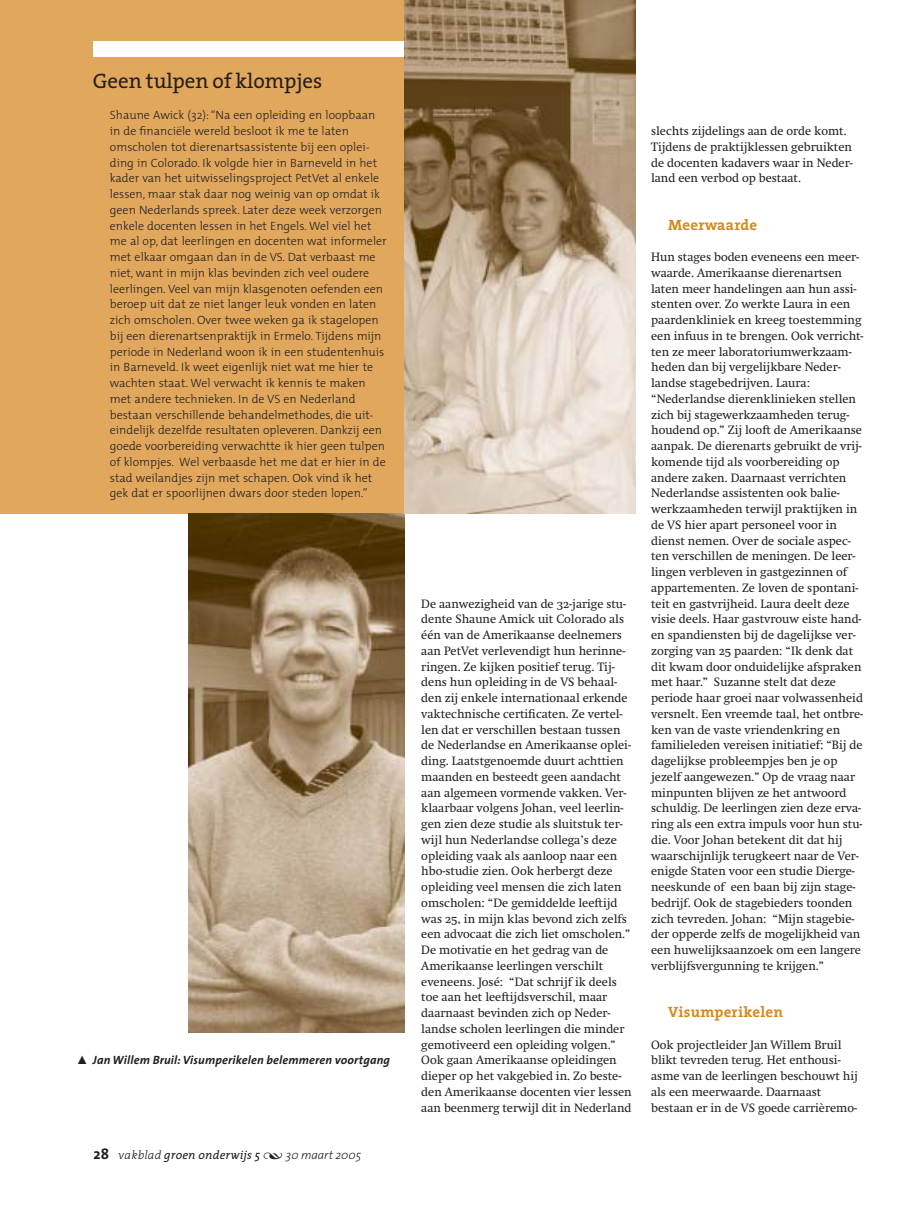
<style>
.page{position:relative;width:915px;height:1212px;background:#fff}
.page>*{position:absolute;margin:0;border:0;box-sizing:border-box;transform-origin:0 0}
.t1{font:21px "The Serif";color:#231f1f}
.t2{font:700 15px "The Serif";letter-spacing:.015em;color:#d4891b}
.t3{font:12px/15.8px "Swift Special";color:#231f1f}
.t4{font:300 12px/15.8px "The Mix";color:#231f1f}
.t5{font:italic 700 12px "The Sans";letter-spacing:.015em;color:#231f1f}
.t6{font:italic 12px "The Serif";letter-spacing:.015em;color:#231f1f}
.s1{font-family:"The Sans Bold Expert";font-weight:400;font-style:normal}
.s2{font-family:"The Sans";font-weight:700;font-style:normal;font-size:15px}
.s3{font-weight:300}
.s4{font-family:"The Serif Extra Light Expert";font-style:normal}
.s5{font-family:"The Sans";font-weight:300}
</style>
<div class="page">
<div style="left:0;top:0;width:404px;height:513px;background:#e0a75d"></div>
<img style="left:188px;top:513px;width:216px;height:520px">
<div style="left:93px;top:41px;width:312px;height:16px;background:#fff"></div>
<img style="left:404px;top:0;width:230px;height:513px">
<h1 class="t1" style="left:93px;top:73px;width:231px">Geen tulpen of klompjes</h1>
<p class="t4" style="left:110px;top:109px;width:278px">Shaune Awick (32): “Na een opleiding en loopbaan in de financiële wereld besloot ik me te laten omscholen tot dierenartsassistente bij een oplei&shy;ding in Colorado. Ik volgde hier in Barneveld in het kader van het uitwisselingsproject PetVet al enkele lessen, maar stak daar nog weinig van op omdat ik geen Nederlands spreek. Later deze week verzorgen enkele docenten lessen in het Engels. Wel viel het me al op, dat leerlingen en docenten wat informeler met elkaar omgaan dan in de VS. Dat verbaast me niet, want in mijn klas bevinden zich veel oudere leerlingen. Veel van mijn klasgenoten oefenden een beroep uit dat ze niet langer leuk vonden en laten zich omscholen. Over twee weken ga ik stagelopen bij een dierenartsenpraktijk in Ermelo. Tijdens mijn periode in Nederland woon ik in een studentenhuis in Barneveld. Ik weet eigenlijk niet wat me hier te wachten staat. Wel verwacht ik kennis te maken met andere technieken. In de VS en Nederland bestaan verschillende behandelmethodes, die uit&shy;eindelijk dezelfde resultaten opleveren. Dankzij een goede voorbereiding verwachtte ik hier geen tulpen of klompjes. Wel verbaasde het me dat er hier in de stad weilandjes zijn met schapen. Ook vind ik het gek dat er spoorlijnen dwars door steden lopen.”</p>
<p class="t5" style="left:77px;top:1056px;width:315px"><span class="s1">˚</span> Jan Willem Bruil: Visumperikelen belemmeren voortgang</p>
<p class="t6" style="left:94px;top:1150px;width:269px"><span class="s2">28</span> <span class="s3">vakblad</span> groen onderwijs 5 <span class="s4">Œ</span> <span class="s5">30 maart 2005</span></p>
<p class="t3" style="left:421px;top:597px;width:212px">De aanwezigheid van de 32-jarige stu&shy;dente Shaune Amick uit Colorado als één van de Amerikaanse deelnemers aan PetVet verlevendigt hun herinne&shy;ringen. Ze kijken positief terug. Tij&shy;dens hun opleiding in de VS behaal&shy;den zij enkele internationaal erkende vaktechnische certificaten. Ze vertel&shy;len dat er verschillen bestaan tussen de Nederlandse en Amerikaanse oplei&shy;ding. Laatstgenoemde duurt achttien maanden en besteedt geen aandacht aan algemeen vormende vakken. Ver&shy;klaarbaar volgens Johan, veel leerlin&shy;gen zien deze studie als sluitstuk ter&shy;wijl hun Nederlandse collega’s deze opleiding vaak als aanloop naar een hbo-studie zien. Ook herbergt deze opleiding veel mensen die zich laten omscholen: “De gemiddelde leeftijd was 25, in mijn klas bevond zich zelfs een advocaat die zich liet omscholen.” De motivatie en het gedrag van de Amerikaanse leerlingen verschilt eveneens. José: “Dat schrijf ik deels toe aan het leeftijdsverschil, maar daarnaast bevinden zich op Neder&shy;landse scholen leerlingen die minder gemotiveerd een opleiding volgen.” Ook gaan Amerikaanse opleidingen dieper op het vakgebied in. Zo beste&shy;den Amerikaanse docenten vier lessen aan beenmerg terwijl dit in Nederland</p>
<p class="t3" style="left:651px;top:124px;width:203px">slechts zijdelings aan de orde komt.<br>Tijdens de praktijklessen gebruikten de docenten kadavers waar in Neder&shy;land een verbod op bestaat.</p>
<p class="t2" style="left:668px;top:219px;width:91px">Meerwaarde</p>
<p class="t3" style="left:651px;top:250px;width:214px">Hun stages boden eveneens een meer&shy;waarde. Amerikaanse dierenartsen laten meer handelingen aan hun assi&shy;stenten over. Zo werkte Laura in een paardenkliniek en kreeg toestemming een infuus in te brengen. Ook verricht&shy;ten ze meer laboratoriumwerkzaam&shy;heden dan bij vergelijkbare Neder&shy;landse stagebedrijven. Laura: “Nederlandse dierenklinieken stellen zich bij stagewerkzaamheden terug&shy;houdend op.” Zij looft de Amerikaanse aanpak. De dierenarts gebruikt de vrij&shy;komende tijd als voorbereiding op andere zaken. Daarnaast verrichten Nederlandse assistenten ook balie&shy;werkzaamheden terwijl praktijken in de VS hier apart personeel voor in dienst nemen. Over de sociale aspec&shy;ten verschillen de meningen. De leer&shy;lingen verbleven in gastgezinnen of appartementen. Ze loven de spontani&shy;teit en gastvrijheid. Laura deelt deze visie deels. Haar gastvrouw eiste hand&shy;en spandiensten bij de dagelijkse ver&shy;zorging van 25 paarden: “Ik denk dat dit kwam door onduidelijke afspraken met haar.” Suzanne stelt dat deze periode haar groei naar volwassenheid versnelt. Een vreemde taal, het ontbre&shy;ken van de vaste vriendenkring en familieleden vereisen initiatief: “Bij de dagelijkse probleempjes ben je op jezelf aangewezen.” Op de vraag naar minpunten blijven ze het antwoord schuldig. De leerlingen zien deze erva&shy;ring als een extra impuls voor hun stu&shy;die. Voor Johan betekent dit dat hij waarschijnlijk terugkeert naar de Ver&shy;enigde Staten voor een studie Dierge&shy;neeskunde of een baan bij zijn stage&shy;bedrijf. Ook de stagebieders toonden zich tevreden. Johan: “Mijn stagebie&shy;der opperde zelfs de mogelijkheid van een huwelijksaanzoek om een langere verblijfsvergunning te krijgen.”</p>
<p class="t2" style="left:668px;top:1007px;width:116px">Visumperikelen</p>
<p class="t3" style="left:651px;top:1038px;width:208px">Ook projectleider Jan Willem Bruil blikt tevreden terug. Het enthousi&shy;asme van de leerlingen beschouwt hij als een meerwaarde. Daarnaast bestaan er in de VS goede carrièremo-</p>
</div>
